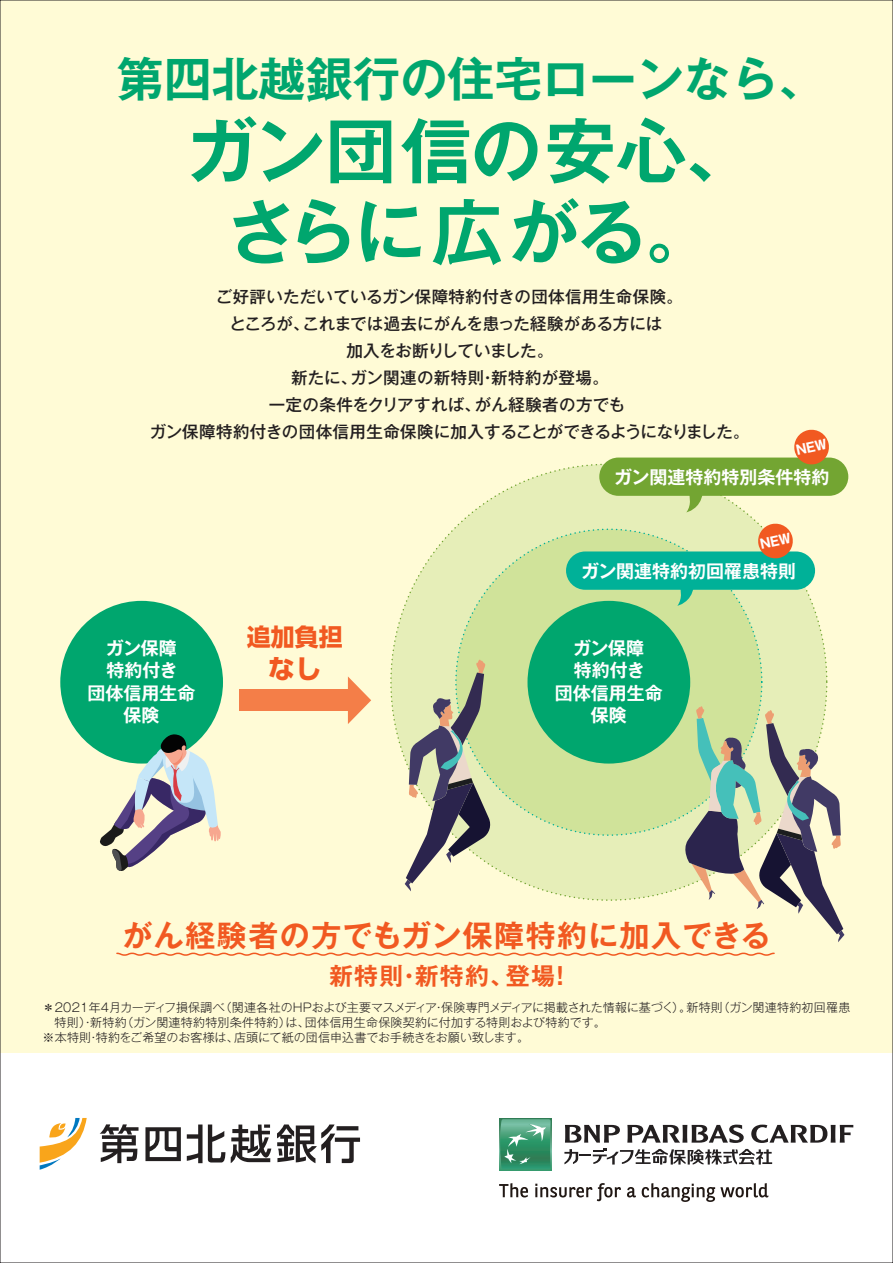
<style>
.page{position:relative;width:893px;height:1263px;background:#fff}
.page>*{position:absolute;margin:0;border:0;box-sizing:border-box;transform-origin:0 0}
.t1{font:700 71.1px/81px "Gothic MB101 Pro De";color:#00a66e;text-align:center}
.t2{font:700 47.25px "Gothic MB101 Pro De";color:#00a66e}
.t3{font:700 30px "Gothic MB101 Pro De";letter-spacing:.045em;color:#f15921}
.t4{font:700 27px "UD Shin Go Pro";color:#f15921}
.t5{font:700 24px "Gothic MB101 Pro De";letter-spacing:.05em;color:#f15921}
.t6{font:700 24px "UD Shin Go Pro";color:#f15921}
.t7{font:700 18px/22.5px "Gothic MB101 Pro De";color:#fff;text-align:center}
.t8{font:500 16.5px/27px "Gothic MB101 Pro";letter-spacing:.01em;color:#231f20;text-align:center}
.t9{font:300 12px "Gothic MB101 Pro";letter-spacing:.01em;color:#231f20}
</style>
<div class="page">
<div style="left:0;top:0;width:893px;height:1052px;background:#fffbd6"></div>
<div style="left:391px;top:464px;width:436px;height:436px;background:#e6eeb8;border-radius:50%"></div>
<div style="left:456px;top:529px;width:306px;height:306px;background:#d0e39a;border-radius:50%"></div>
<svg style="left:499px;top:1183px;width:29px;height:14px"></svg>
<svg style="left:535px;top:1183px;width:86px;height:18px"></svg>
<svg style="left:627px;top:1187px;width:9px;height:10px"></svg>
<svg style="left:642px;top:1183px;width:126px;height:19px"></svg>
<div style="left:566px;top:551px;width:249px;height:39px;background:#00b198;border-radius:19px"></div>
<div style="left:527px;top:601px;width:163px;height:162px;background:#00a66e;border-radius:50%"></div>
<svg style="left:348px;top:676px;width:23px;height:48px"></svg>
<div style="left:240px;top:690px;width:118px;height:21px;background:#f47e48"></div>
<div style="left:599px;top:457px;width:249px;height:39px;background:#73a532;border-radius:19px"></div>
<svg style="left:686px;top:495px;width:17px;height:17px"></svg>
<svg style="left:677px;top:589px;width:17px;height:17px"></svg>
<div style="left:499px;top:1118px;width:53px;height:53px;background:#389c72"></div>
<svg style="left:500px;top:1119px;width:51px;height:49px"></svg>
<svg style="left:565px;top:1125px;width:55px;height:17px"></svg>
<svg style="left:627px;top:1124px;width:117px;height:19px"></svg>
<svg style="left:751px;top:1124px;width:102px;height:19px"></svg>
<svg style="left:564px;top:1149px;width:208px;height:15px"></svg>
<div style="left:60px;top:601px;width:163px;height:162px;background:#00a66e;border-radius:50%"></div>
<svg style="left:100px;top:734px;width:121px;height:137px"></svg>
<svg style="left:681px;top:706px;width:163px;height:236px"></svg>
<svg style="left:405px;top:659px;width:87px;height:232px"></svg>
<svg style="left:100px;top:1124px;width:39px;height:39px"></svg>
<svg style="left:145px;top:1127px;width:36px;height:34px"></svg>
<svg style="left:187px;top:1124px;width:38px;height:39px"></svg>
<svg style="left:231px;top:1124px;width:40px;height:39px"></svg>
<svg style="left:277px;top:1124px;width:83px;height:39px"></svg>
<svg style="left:40px;top:1118px;width:47px;height:52px"></svg>
<svg style="left:116px;top:952px;width:659px;height:4px"></svg>
<svg style="left:793px;top:429px;width:37px;height:36px"></svg>
<svg style="left:756px;top:522px;width:38px;height:37px"></svg>
<h2 class="t2" style="left:117px;top:40px;width:710px">第四北越銀行の住宅ローンなら、</h2>
<h1 class="t1" style="left:186px;top:102px;width:572px">ガン団信の安心、さらに広がる。</h1>
<h3 class="t8" style="left:150px;top:281px;width:601px">ご好評いただいているガン保障特約付きの団体信用生命保険。<br>ところが、これまでは過去にがんを患った経験がある方には<br>加入をお断りしていました。<br>新たに、ガン関連の新特則・新特約が登場。<br>一定の条件をクリアすれば、がん経験者の方でも<br>ガン保障特約付きの団体信用生命保険に加入することができるようになりました。</h3>
<h3 class="t7" style="left:614px;top:463px;width:217px">ガン関連特約特別条件特約</h3>
<h3 class="t7" style="left:88px;top:634px;width:109px">ガン保障<br>特約付き<br>団体信用生命保険</h3>
<h3 class="t6" style="left:247px;top:617px;width:97px">追加負担</h3>
<h3 class="t4" style="left:268px;top:646px;width:55px">なし</h3>
<h3 class="t7" style="left:581px;top:557px;width:217px">ガン関連特約初回罹患特則</h3>
<h3 class="t7" style="left:555px;top:634px;width:109px">ガン保障<br>特約付き<br>団体信用生命保険</h3>
<h3 class="t3" style="left:123px;top:910px;width:650px">がん経験者の方でもガン保障特約に加入できる</h3>
<h3 class="t5" style="left:329px;top:956px;width:245px">新特則・新特約、登場！</h3>
<p class="t9" style="left:43px;top:997px;width:809px">＊2021年4月カーディフ損保調べ（関連各社のHPおよび主要マスメディア・保険専門メディアに掲載された情報に基づく）。新特則（ガン関連特約初回罹患</p>
<p class="t9" style="left:55px;top:1012px;width:553px">特則）・新特約（ガン関連特約特別条件特約）は、団体信用生命保険契約に付加する特則および特約です。</p>
<p class="t9" style="left:43px;top:1027px;width:488px">※本特則・特約をご希望のお客様は、店頭にて紙の団信申込書でお手続きをお願い致します。</p>
</div>
